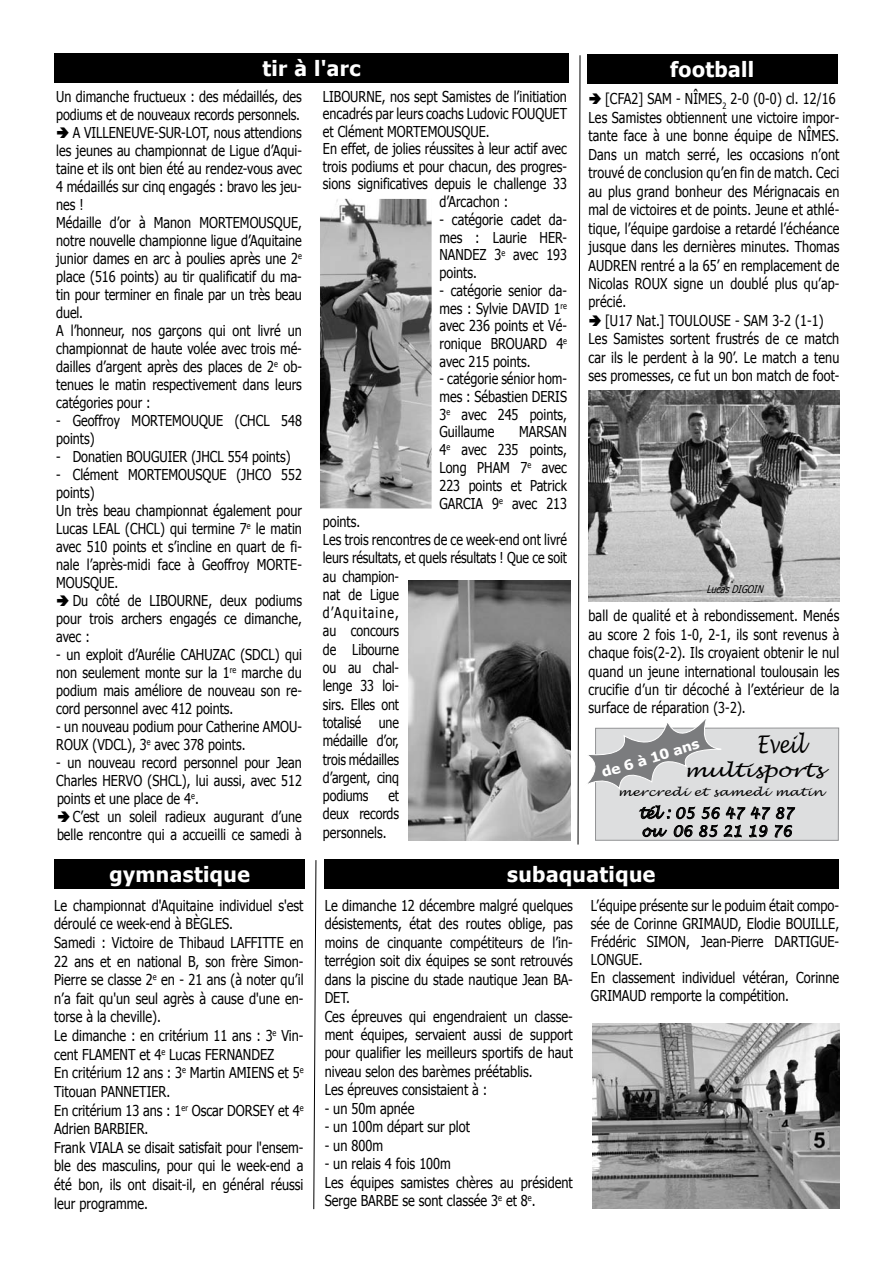
<style>
.page{position:relative;width:893px;height:1263px;background:#fff}
.page>*{position:absolute;margin:0;border:0;box-sizing:border-box;transform-origin:0 0}
.t1{font:italic 24.3px "Lucida Handwriting";letter-spacing:-.01em;color:#000;scale:.76 1}
.t2{font:700 21px "Tahoma";letter-spacing:.02em;color:#fff}
.t3{font:italic 18.75px "Lucida Handwriting";color:#000;scale:1.19 1}
.t4{font:15px/18px "Tahoma";color:#000;text-align:justify;scale:.84 1}
.t5{font:15px/18.6px "Tahoma";color:#000;scale:.85 1}
.t6{font:15px/18.3px "Tahoma";color:#000;text-align:justify;scale:.83 1}
.t7{font:italic 14.85px/18px "Lucida Handwriting";color:#000}
.t8{font:700 13.8px "Tahoma";color:#fff;scale:1.1 1}
.t9{font:italic 11.1px "Lucida Handwriting";letter-spacing:.03em;color:#000;scale:1.19 1}
.t10{font:italic 10.5px "Tahoma";color:#000;scale:.84 1}
</style>
<div class="page">
<svg style="left:313px;top:860px;width:4px;height:350px"></svg>
<img style="left:593px;top:1023px;width:246px;height:185px">
<div style="left:54px;top:54px;width:515px;height:29px;background:#000"></div>
<div style="left:587px;top:54px;width:251px;height:30px;background:#000"></div>
<div style="left:595px;top:728px;width:244px;height:112px;background:#dddedf"></div>
<div style="left:54px;top:859px;width:251px;height:30px;background:#000"></div>
<div style="left:324px;top:859px;width:514px;height:30px;background:#000"></div>
<img style="left:796px;top:391px;width:43px;height:210px">
<img style="left:320px;top:199px;width:112px;height:309px">
<img style="left:409px;top:580px;width:159px;height:260px">
<svg style="left:568px;top:55px;width:228px;height:790px"></svg>
<h2 class="t2" style="left:262px;top:54px;width:100px">tir à l'arc</h2>
<h2 class="t2" style="left:670px;top:54px;width:86px">football</h2>
<p class="t4" style="left:56px;top:87px;width:294px">Un dimanche fructueux : des médaillés, des</p>
<p class="t4" style="left:56px;top:105px;width:292px">podiums et de nouveaux records personnels.</p>
<p class="t4" style="left:73px;top:123px;width:32px">A Villeneuve</p>
<p class="t4" style="left:56px;top:123px;width:294px;text-align:left;text-indent:98px">-sur-Lot, nous attendions les jeunes au championnat de Ligue d’Aqui&shy;taine et ils ont bien été au rendez-vous avec 4 médaillés sur cinq engagés : bravo les jeu&shy;nes !<br>Médaille d’or à Manon MORTEMOUSQUE, notre nouvelle championne ligue d’Aquitaine junior dames en arc à poulies après une 2<sup>e </sup>place (516 points) au tir qualificatif du ma&shy;tin pour terminer en finale par un très beau duel.<br>A l’honneur, nos garçons qui ont livré un championnat de haute volée avec trois mé&shy;dailles d’argent après des places de 2<sup>e</sup> ob&shy;tenues le matin respectivement dans leurs catégories pour :</p>
<p class="t4" style="left:56px;top:411px;width:294px">- Geoffroy MORTEMOUQUE (CHCL 548 points)</p>
<p class="t4" style="left:56px;top:447px;width:280px">- Donatien BOUGUIER (JHCL 554 points)</p>
<p class="t4" style="left:56px;top:465px;width:294px">- Clément MORTEMOUSQUE (JHCO 552</p>
<p class="t4" style="left:56px;top:483px;width:47px">points)</p>
<p class="t4" style="left:56px;top:501px;width:294px">Un très beau championnat également pour</p>
<p class="t4" style="left:56px;top:519px;width:294px">Lucas LEAL (CHCL) qui termine 7<sup>e</sup> le matin</p>
<p class="t4" style="left:56px;top:537px;width:294px">avec 510 points et s’incline en quart de fi-</p>
<p class="t4" style="left:56px;top:555px;width:294px">nale l’après-midi face à Geoffroy MORTE-</p>
<p class="t4" style="left:56px;top:573px;width:75px">MOUSQUE.</p>
<p class="t4" style="left:73px;top:591px;width:109px">Du côté de Libourne</p>
<p class="t4" style="left:56px;top:591px;width:294px;text-indent:152px">, deux podiums pour trois archers engagés ce dimanche, avec :</p>
<p class="t4" style="left:56px;top:645px;width:294px">- un exploit d’Aurélie CAHUZAC (SDCL) qui non seulement monte sur la 1<sup>re</sup> marche du podium mais améliore de nouveau son re&shy;cord personnel avec 412 points.</p>
<p class="t4" style="left:56px;top:717px;width:294px">- un nouveau podium pour Catherine AMOU-<br>ROUX (VDCL), 3<sup>e</sup> avec 378 points.</p>
<p class="t4" style="left:56px;top:753px;width:294px">- un nouveau record personnel pour Jean Charles HERVO (SHCL), lui aussi, avec 512 points et une place de 4<sup>e</sup>.</p>
<p class="t4" style="left:57px;top:807px;width:293px;text-align:right">C’est un soleil radieux augurant d’une belle rencontre qui a accueilli ce samedi à</p>
<p class="t4" style="left:323px;top:87px;width:18px">Libourne</p>
<p class="t4" style="left:382px;top:87px;width:222px">, nos sept Samistes de l’initiation</p>
<p class="t4" style="left:323px;top:104px;width:292px">encadrés par leurs coachs Ludovic FOUQUET</p>
<p class="t4" style="left:323px;top:122px;width:200px">et Clément MORTEMOUSQUE.</p>
<p class="t4" style="left:323px;top:139px;width:292px">En effet, de jolies réussites à leur actif avec</p>
<p class="t4" style="left:323px;top:156px;width:292px">trois podiums et pour chacun, des progres-</p>
<p class="t4" style="left:323px;top:174px;width:292px">sions significatives depuis le challenge 33</p>
<p class="t4" style="left:440px;top:192px;width:83px">d’Arcachon :</p>
<p class="t4" style="left:439px;top:210px;width:153px">- catégorie cadet da&shy;mes : Laurie HER-NANDEZ 3<sup>e</sup> avec 193 points.</p>
<p class="t4" style="left:439px;top:281px;width:153px">- catégorie senior da&shy;mes : Sylvie DAVID 1<sup>re </sup>avec 236 points et Vé&shy;ronique BROUARD 4<sup>e </sup>avec 215 points.</p>
<p class="t4" style="left:440px;top:369px;width:153px">- catégorie sénior hom&shy;mes : Sébastien DERIS 3<sup>e</sup> avec 245 points, Guillaume</p>
<p class="t4" style="left:439px;top:422px;width:153px;text-indent:80px">MARSAN 4<sup>e</sup> avec 235 points, Long PHAM 7<sup>e</sup> avec 223 points et Patrick GARCIA 9<sup>e</sup> avec 213</p>
<p class="t4" style="left:323px;top:511px;width:292px;text-align:left">points.<br>Les trois rencontres de ce week-end ont livré leurs résultats, et quels résultats ! Que ce soit au champion-<br>nat de Ligue<br>d’Aquitaine,<br>au concours<br>de Libourne<br>ou au chal-<br>lenge 33 loi-<br>sirs. Elles ont<br>totalisé une<br>médaille d’or,<br>trois médailles<br>d’argent, cinq<br>podiums</p>
<p class="t6" style="left:323px;top:786px;width:93px;text-indent:66px">et deux records personnels.</p>
<p class="t4" style="left:588px;top:89px;width:300px;line-height:18.5px;text-align:left;text-indent:17px">[CFA2] SAM - NÎMES<sub>2</sub> 2-0 (0-0) cl. 12/16<br>Les Samistes obtiennent une victoire impor&shy;tante face à une bonne équipe de NÎMES.<br>Dans un match serré, les occasions n’ont trouvé de conclusion qu’en fin de match. Ceci au plus grand bonheur des Mérignacais en mal de victoires et de points. Jeune et athlé&shy;tique, l’équipe gardoise a retardé l’échéance jusque dans les dernières minutes. Thomas AUDREN rentré a la 65’ en remplacement de Nicolas ROUX signe un doublé plus qu’ap&shy;précié.</p>
<p class="t4" style="left:588px;top:310px;width:300px;line-height:18.5px;text-align:center">[U17 Nat.] TOULOUSE - SAM 3-2 (1-1)<br>Les Samistes sortent frustrés de ce match car ils le perdent à la 90’. Le match a tenu ses promesses, ce fut un bon match de foot-</p>
<p class="t10" style="left:706px;top:582px;width:45px">LucasDi goin</p>
<p class="t4" style="left:588px;top:606px;width:300px;line-height:18.5px">ball de qualité et à rebondissement. Menés au score 2 fois 1-0, 2-1, ils sont revenus à chaque fois(2-2). Ils croyaient obtenir le nul quand un jeune international toulousain les crucifie d’un tir décoché à l’extérieur de la surface de réparation (3-2).</p>
<h1 class="t1" style="left:757px;top:729px;width:65px">Eveil</h1>
<p class="t3" style="left:683px;top:759px;width:119px">multisports</p>
<p class="t9" style="left:617px;top:785px;width:175px">mercredi et samedi matin</p>
<p class="t7" style="left:639px;top:805px;width:157px">tél : 05 56 47 47 87 ou 06 85 21 19 76</p>
<p class="t8" style="left:599px;top:763px;width:93px;rotate:-17deg">de 6 à 10 ans</p>
<h2 class="t2" style="left:109px;top:859px;width:142px">gymnastique</h2>
<h2 class="t2" style="left:507px;top:859px;width:150px">subaquatique</h2>
<p class="t5" style="left:54px;top:895px;width:295px">Le championnat d'Aquitaine individuel s'est déroulé ce week-end à BÈGLES.<br>Samedi : Victoire de Thibaud LAFFITTE en 22 ans et en national B, son frère Simon-Pierre se classe 2<sup>e</sup> en - 21 ans (à noter qu’il n’a fait qu'un seul agrès à cause d'une en&shy;torse à la cheville).<br>Le dimanche : en critérium 11 ans : 3<sup>e</sup> Vin&shy;cent FLAMENT et 4<sup>e</sup> Lucas FERNANDEZ<br>En critérium 12 ans : 3<sup>e</sup> Martin AMIENS et 5<sup>e </sup>Titouan PANNETIER.<br>En critérium 13 ans : 1<sup>er</sup> Oscar DORSEY et 4<sup>e </sup>Adrien BARBIER.<br>Frank VIALA se disait satisfait pour l'ensem&shy;ble des masculins, pour qui le week-end a été bon, ils ont disait-il, en général réussi leur programme.</p>
<p class="t5" style="left:325px;top:895px;width:294px">Le dimanche 12 décembre malgré quelques désistements, état des routes oblige, pas moins de cinquante compétiteurs de l’in&shy;terrégion soit dix équipes se sont retrouvés dans la piscine du stade nautique Jean BA-DET.<br>Ces épreuves qui engendraient un classe&shy;ment équipes, servaient aussi de support pour qualifier les meilleurs sportifs de haut niveau selon des barèmes préétablis.<br>Les épreuves consistaient à :</p>
<p class="t5" style="left:325px;top:1098px;width:107px">- un 50m apnée</p>
<p class="t5" style="left:325px;top:1117px;width:172px">- un 100m départ sur plot</p>
<p class="t5" style="left:325px;top:1135px;width:70px">- un 800m</p>
<p class="t5" style="left:325px;top:1154px;width:294px">- un relais 4 fois 100m<br>Les équipes samistes chères au président<br>Serge BARBE se sont classée 3<sup>e</sup> et 8<sup>e</sup>.</p>
<p class="t5" style="left:591px;top:896px;width:294px;line-height:18px">L’équipe présente sur le poduim était compo&shy;sée de Corinne GRIMAUD, Elodie BOUILLE, Frédéric SIMON, Jean-Pierre DARTIGUE-LONGUE.<br>En classement individuel vétéran, Corinne GRIMAUD remporte la compétition.</p>
</div>
